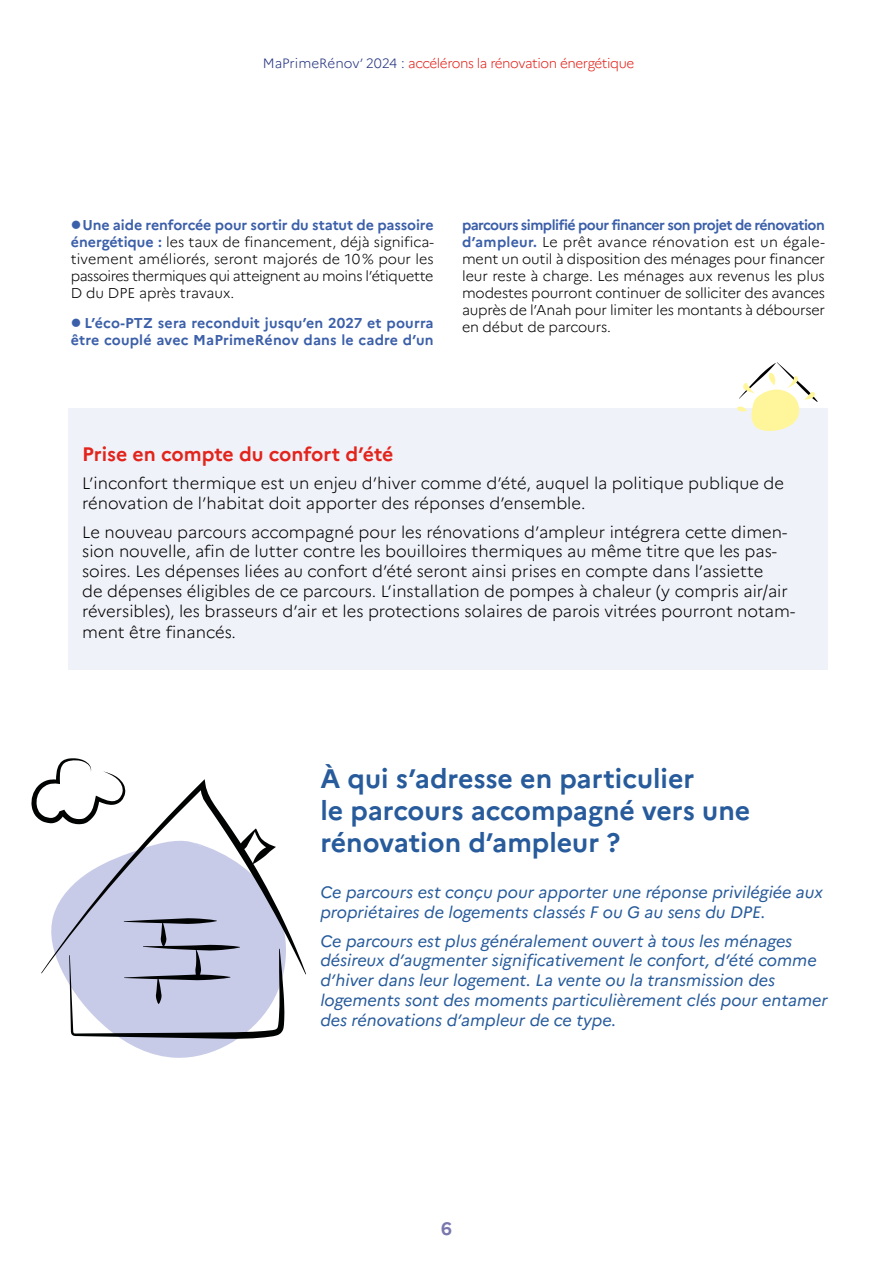
<style>
.page{position:relative;width:893px;height:1263px;background:#fff}
.page>*{position:absolute;margin:0;border:0;box-sizing:border-box;transform-origin:0 0}
.t1{font:700 26.7px/32.1px "Marianne";color:#275b9b}
.t2{font:700 19.5px "Marianne";color:#e2241c}
.t3{font:700 18px "Marianne";color:#7a77af}
.t4{font:300 16.5px/19.8px "Marianne";color:#000}
.t5{font:italic 16.5px/19.8px "Marianne";color:#275b9b}
.t6{font:300 14.25px/17.1px "Marianne";letter-spacing:-.015em;color:#000;text-align:justify}
.t7{font:700 14.25px/17.1px "Marianne";letter-spacing:.01em;color:#3b5fa9}
.t8{font:300 13.5px "Marianne";letter-spacing:-.03em;color:#e2241c}
.s1{color:#273581}
.s2{color:#3b5fa9}
.s3{font-weight:700;color:#3b5fa9}
</style>
<div class="page">
<div style="left:68px;top:408px;width:759px;height:262px;background:#f0f2f9"></div>
<svg style="left:64px;top:974px;width:173px;height:84px"></svg>
<svg style="left:31px;top:758px;width:89px;height:63px"></svg>
<svg style="left:69px;top:974px;width:216px;height:65px"></svg>
<svg style="left:41px;top:779px;width:265px;height:195px;fill:#c7cbe8"></svg>
<svg style="left:737px;top:362px;width:81px;height:69px"></svg>
<p class="t8" style="left:263px;top:55px;width:373px"><span class="s1">MaPrimeRénov’ 2024 :</span> accélérons la rénovation énergétique</p>
<p class="t6" style="left:71px;top:216px;width:364px"><span class="s2">●</span><span class="s3">Une aide renforcée pour sortir du statut de passoire énergétique :</span> les taux de financement, déjà significa&shy;tivement améliorés, seront majorés de 10 % pour les passoires thermiques qui atteignent au moins l’étiquette D du DPE après travaux.</p>
<p class="t7" style="left:71px;top:315px;width:364px">● L’éco-PTZ sera reconduit jusqu’en 2027 et pourra être couplé avec MaPrimeRénov dans le cadre d’un</p>
<p class="t6" style="left:462px;top:216px;width:365px"><span class="s3">parcours simplifié pour financer son projet de rénovation d’ampleur.</span> Le prêt avance rénovation est un égale&shy;ment un outil à disposition des ménages pour financer leur reste à charge. Les ménages aux revenus les plus modestes pourront continuer de solliciter des avances auprès de l’Anah pour limiter les montants à débourser en début de parcours.</p>
<p class="t2" style="left:82px;top:442px;width:313px">Prise en compte du confort d’été</p>
<p class="t4" style="left:82px;top:474px;width:703px">L’inconfort thermique est un enjeu d’hiver comme d’été, auquel la politique publique de rénovation de l’habitat doit apporter des réponses d’ensemble.</p>
<p class="t4" style="left:82px;top:522px;width:714px">Le nouveau parcours accompagné pour les rénovations d’ampleur intégrera cette dimen&shy;sion nouvelle, afin de lutter contre les bouilloires thermiques au même titre que les pas&shy;soires. Les dépenses liées au confort d’été seront ainsi prises en compte dans l’assiette<br>de dépenses éligibles de ce parcours. L’installation de pompes à chaleur (y compris air/air réversibles), les brasseurs d’air et les protections solaires de parois vitrées pourront notam-</p>
<p class="t4" style="left:82px;top:622px;width:155px">ment être financés.</p>
<h1 class="t1" style="left:320px;top:762px;width:431px">À qui s’adresse en particulier<br>le parcours accompagné vers une rénovation d’ampleur ?</h1>
<p class="t5" style="left:320px;top:883px;width:504px">Ce parcours est conçu pour apporter une réponse privilégiée aux propriétaires de logements classés F ou G au sens du DPE.</p>
<p class="t5" style="left:320px;top:931px;width:509px">Ce parcours est plus généralement ouvert à tous les ménages désireux d’augmenter significativement le confort, d’été comme d’hiver dans leur logement. La vente ou la transmission des logements sont des moments particulièrement clés pour entamer des rénovations d’ampleur de ce type.</p>
<p class="t3" style="left:441px;top:1217px;width:12px">6</p>
</div>
